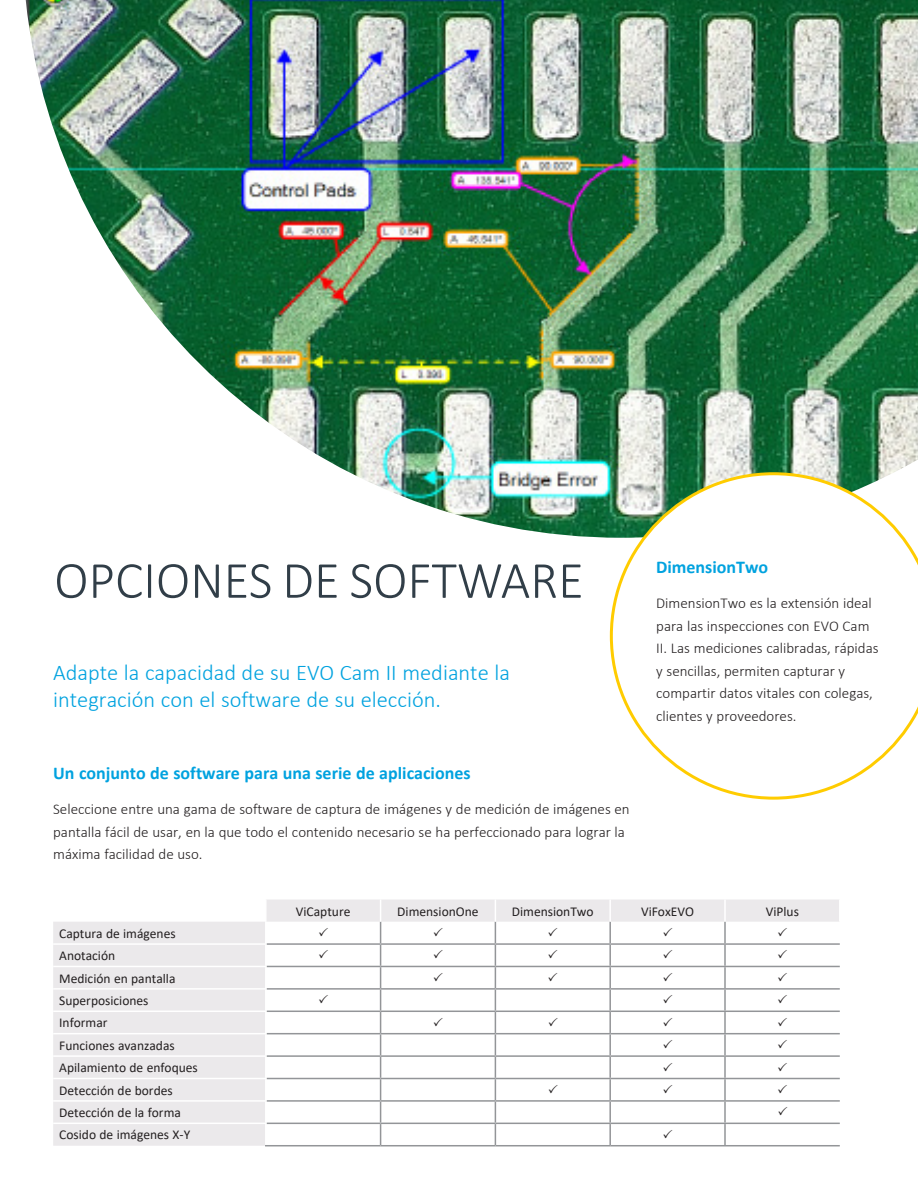
<style>
.page{position:relative;width:918px;height:1188px;background:#fff}
.page>*{position:absolute;margin:0;border:0;box-sizing:border-box;transform-origin:0 0}
.t1{font:300 52.5px "Calibri";color:#313e48}
.t2{font:300 22.5px/27px "Calibri";color:#00a2df}
.t3{font:700 18px "Calibri";color:#00a2df}
.t4{font:300 15px/22.5px "Calibri";color:#231f20}
.t5{font:13.5px/22.4px "Calibri";color:#231f20}
</style>
<div class="page">
<svg style="left:53px;top:900px;width:787px;height:246px"></svg>
<hr style="left:267px;top:943px;width:114px;height:2px;background:#939598">
<hr style="left:381px;top:943px;width:114px;height:2px;background:#939598">
<hr style="left:495px;top:943px;width:115px;height:2px;background:#939598">
<hr style="left:610px;top:943px;width:115px;height:2px;background:#939598">
<hr style="left:725px;top:943px;width:115px;height:2px;background:#939598">
<hr style="left:267px;top:966px;width:114px;height:1px;background:#939598">
<hr style="left:381px;top:966px;width:114px;height:1px;background:#939598">
<hr style="left:495px;top:966px;width:115px;height:1px;background:#939598">
<hr style="left:610px;top:966px;width:115px;height:1px;background:#939598">
<hr style="left:725px;top:966px;width:115px;height:1px;background:#939598">
<hr style="left:267px;top:988px;width:114px;height:2px;background:#939598">
<hr style="left:381px;top:988px;width:114px;height:2px;background:#939598">
<hr style="left:495px;top:988px;width:115px;height:2px;background:#939598">
<hr style="left:610px;top:988px;width:115px;height:2px;background:#939598">
<hr style="left:725px;top:988px;width:115px;height:2px;background:#939598">
<hr style="left:267px;top:1011px;width:114px;height:1px;background:#939598">
<hr style="left:381px;top:1011px;width:114px;height:1px;background:#939598">
<hr style="left:495px;top:1011px;width:115px;height:1px;background:#939598">
<hr style="left:610px;top:1011px;width:115px;height:1px;background:#939598">
<hr style="left:725px;top:1011px;width:115px;height:1px;background:#939598">
<hr style="left:267px;top:1033px;width:114px;height:1px;background:#939598">
<hr style="left:381px;top:1033px;width:114px;height:1px;background:#939598">
<hr style="left:495px;top:1033px;width:115px;height:1px;background:#939598">
<hr style="left:610px;top:1033px;width:115px;height:1px;background:#939598">
<hr style="left:725px;top:1033px;width:115px;height:1px;background:#939598">
<hr style="left:267px;top:1055px;width:114px;height:2px;background:#939598">
<hr style="left:381px;top:1055px;width:114px;height:2px;background:#939598">
<hr style="left:495px;top:1055px;width:115px;height:2px;background:#939598">
<hr style="left:610px;top:1055px;width:115px;height:2px;background:#939598">
<hr style="left:725px;top:1055px;width:115px;height:2px;background:#939598">
<hr style="left:267px;top:1078px;width:114px;height:1px;background:#939598">
<hr style="left:381px;top:1078px;width:114px;height:1px;background:#939598">
<hr style="left:495px;top:1078px;width:115px;height:1px;background:#939598">
<hr style="left:610px;top:1078px;width:115px;height:1px;background:#939598">
<hr style="left:725px;top:1078px;width:115px;height:1px;background:#939598">
<hr style="left:267px;top:1100px;width:114px;height:2px;background:#939598">
<hr style="left:381px;top:1100px;width:114px;height:2px;background:#939598">
<hr style="left:495px;top:1100px;width:115px;height:2px;background:#939598">
<hr style="left:610px;top:1100px;width:115px;height:2px;background:#939598">
<hr style="left:725px;top:1100px;width:115px;height:2px;background:#939598">
<hr style="left:267px;top:1123px;width:114px;height:1px;background:#939598">
<hr style="left:381px;top:1123px;width:114px;height:1px;background:#939598">
<hr style="left:495px;top:1123px;width:115px;height:1px;background:#939598">
<hr style="left:610px;top:1123px;width:115px;height:1px;background:#939598">
<hr style="left:725px;top:1123px;width:115px;height:1px;background:#939598">
<hr style="left:609px;top:922px;width:2px;height:21px;background:#939598">
<hr style="left:724px;top:922px;width:2px;height:21px;background:#939598">
<hr style="left:609px;top:945px;width:2px;height:21px;background:#939598">
<hr style="left:724px;top:945px;width:2px;height:21px;background:#939598">
<hr style="left:609px;top:967px;width:2px;height:21px;background:#939598">
<hr style="left:724px;top:967px;width:2px;height:21px;background:#939598">
<hr style="left:609px;top:990px;width:2px;height:21px;background:#939598">
<hr style="left:724px;top:990px;width:2px;height:21px;background:#939598">
<hr style="left:609px;top:1012px;width:2px;height:21px;background:#939598">
<hr style="left:724px;top:1012px;width:2px;height:21px;background:#939598">
<hr style="left:609px;top:1034px;width:2px;height:21px;background:#939598">
<hr style="left:724px;top:1034px;width:2px;height:21px;background:#939598">
<hr style="left:609px;top:1057px;width:2px;height:21px;background:#939598">
<hr style="left:724px;top:1057px;width:2px;height:21px;background:#939598">
<hr style="left:609px;top:1079px;width:2px;height:21px;background:#939598">
<hr style="left:724px;top:1079px;width:2px;height:21px;background:#939598">
<hr style="left:609px;top:1102px;width:2px;height:21px;background:#939598">
<hr style="left:724px;top:1102px;width:2px;height:21px;background:#939598">
<hr style="left:609px;top:1124px;width:2px;height:21px;background:#939598">
<hr style="left:724px;top:1124px;width:2px;height:21px;background:#939598">
<hr style="left:265px;top:900px;width:2px;height:22px;background:#fff">
<svg style="left:380px;top:900px;width:1px;height:245px"></svg>
<svg style="left:495px;top:900px;width:1px;height:245px"></svg>
<hr style="left:609px;top:900px;width:2px;height:22px;background:#fff">
<hr style="left:724px;top:900px;width:2px;height:22px;background:#fff">
<hr style="left:839px;top:900px;width:2px;height:22px;background:#fff">
<hr style="left:265px;top:922px;width:2px;height:21px;background:#fff">
<hr style="left:53px;top:943px;width:214px;height:2px;background:#fff">
<hr style="left:265px;top:945px;width:2px;height:21px;background:#fff">
<hr style="left:53px;top:966px;width:214px;height:1px;background:#fff">
<hr style="left:265px;top:967px;width:2px;height:21px;background:#fff">
<hr style="left:53px;top:988px;width:214px;height:2px;background:#fff">
<hr style="left:265px;top:990px;width:2px;height:21px;background:#fff">
<hr style="left:53px;top:1011px;width:214px;height:1px;background:#fff">
<hr style="left:265px;top:1012px;width:2px;height:21px;background:#fff">
<hr style="left:53px;top:1033px;width:214px;height:1px;background:#fff">
<hr style="left:265px;top:1034px;width:2px;height:21px;background:#fff">
<hr style="left:53px;top:1055px;width:214px;height:2px;background:#fff">
<hr style="left:265px;top:1057px;width:2px;height:21px;background:#fff">
<hr style="left:53px;top:1078px;width:214px;height:1px;background:#fff">
<hr style="left:265px;top:1079px;width:2px;height:21px;background:#fff">
<hr style="left:53px;top:1100px;width:214px;height:2px;background:#fff">
<hr style="left:265px;top:1102px;width:2px;height:21px;background:#fff">
<hr style="left:53px;top:1123px;width:214px;height:1px;background:#fff">
<hr style="left:265px;top:1124px;width:2px;height:21px;background:#fff">
<hr style="left:265px;top:1145px;width:116px;height:1px;background:#939598">
<hr style="left:381px;top:1145px;width:114px;height:1px;background:#939598">
<hr style="left:495px;top:1145px;width:115px;height:1px;background:#939598">
<hr style="left:610px;top:1145px;width:115px;height:1px;background:#939598">
<hr style="left:725px;top:1145px;width:115px;height:1px;background:#939598">
<img style="left:26px;top:0;width:892px;height:538px">
<svg style="left:610px;top:472px;width:308px;height:328px"></svg>
<svg style="left:319px;top:928px;width:9px;height:8px"></svg>
<svg style="left:434px;top:928px;width:9px;height:8px"></svg>
<svg style="left:549px;top:928px;width:8px;height:8px"></svg>
<svg style="left:663px;top:928px;width:9px;height:8px"></svg>
<svg style="left:778px;top:928px;width:9px;height:8px"></svg>
<svg style="left:319px;top:950px;width:9px;height:9px"></svg>
<svg style="left:434px;top:950px;width:9px;height:9px"></svg>
<svg style="left:549px;top:950px;width:8px;height:9px"></svg>
<svg style="left:663px;top:950px;width:9px;height:9px"></svg>
<svg style="left:778px;top:950px;width:9px;height:9px"></svg>
<svg style="left:434px;top:972px;width:9px;height:9px"></svg>
<svg style="left:549px;top:972px;width:8px;height:9px"></svg>
<svg style="left:663px;top:972px;width:9px;height:9px"></svg>
<svg style="left:778px;top:972px;width:9px;height:9px"></svg>
<svg style="left:319px;top:995px;width:9px;height:9px"></svg>
<svg style="left:663px;top:995px;width:9px;height:9px"></svg>
<svg style="left:778px;top:995px;width:9px;height:9px"></svg>
<svg style="left:434px;top:1017px;width:9px;height:9px"></svg>
<svg style="left:549px;top:1017px;width:9px;height:9px"></svg>
<svg style="left:663px;top:1017px;width:9px;height:9px"></svg>
<svg style="left:778px;top:1017px;width:9px;height:9px"></svg>
<svg style="left:663px;top:1040px;width:9px;height:8px"></svg>
<svg style="left:778px;top:1040px;width:9px;height:8px"></svg>
<svg style="left:663px;top:1062px;width:9px;height:9px"></svg>
<svg style="left:778px;top:1062px;width:9px;height:9px"></svg>
<svg style="left:549px;top:1084px;width:9px;height:9px"></svg>
<svg style="left:663px;top:1084px;width:9px;height:9px"></svg>
<svg style="left:778px;top:1084px;width:9px;height:9px"></svg>
<svg style="left:778px;top:1107px;width:9px;height:9px"></svg>
<svg style="left:664px;top:1129px;width:8px;height:9px"></svg>
<h1 class="t1" style="left:54px;top:548px;width:531px">OPCIONES DE SOFTWARE</h1>
<h2 class="t2" style="left:53px;top:658px;width:458px">Adapte la capacidad de su EVO Cam II mediante la integración con el software de su elección.</h2>
<p class="t3" style="left:53px;top:760px;width:419px">Un conjunto de software para una serie de aplicaciones</p>
<p class="t4" style="left:53px;top:798px;width:578px">Seleccione entre una gama de software de captura de imágenes y de medición de imágenes en pantalla fácil de usar, en la que todo el contenido necesario se ha perfeccionado para lograr la máxima facilidad de uso.</p>
<p class="t3" style="left:656px;top:555px;width:114px">DimensionTwo</p>
<p class="t4" style="left:656px;top:592px;width:224px">DimensionTwo es la extensión ideal para las inspecciones con EVO Cam II. Las mediciones calibradas, rápidas y sencillas, permiten capturar y compartir datos vitales con colegas, clientes y proveedores.</p>
<p class="t5" style="left:59px;top:922px;width:140px">Captura de imágenes<br>Anotación<br>Medición en pantalla<br>Superposiciones<br>Informar<br>Funciones avanzadas<br>Apilamiento de enfoques<br>Detección de bordes<br>Detección de la forma<br>Cosido de imágenes X-Y</p>
<p class="t5" style="left:296px;top:900px;width:56px">ViCapture</p>
<p class="t5" style="left:397px;top:900px;width:83px">DimensionOne</p>
<p class="t5" style="left:512px;top:900px;width:83px">DimensionTwo</p>
<p class="t5" style="left:641px;top:900px;width:55px">ViFoxEVO</p>
<p class="t5" style="left:766px;top:900px;width:35px">ViPlus</p>
</div>
